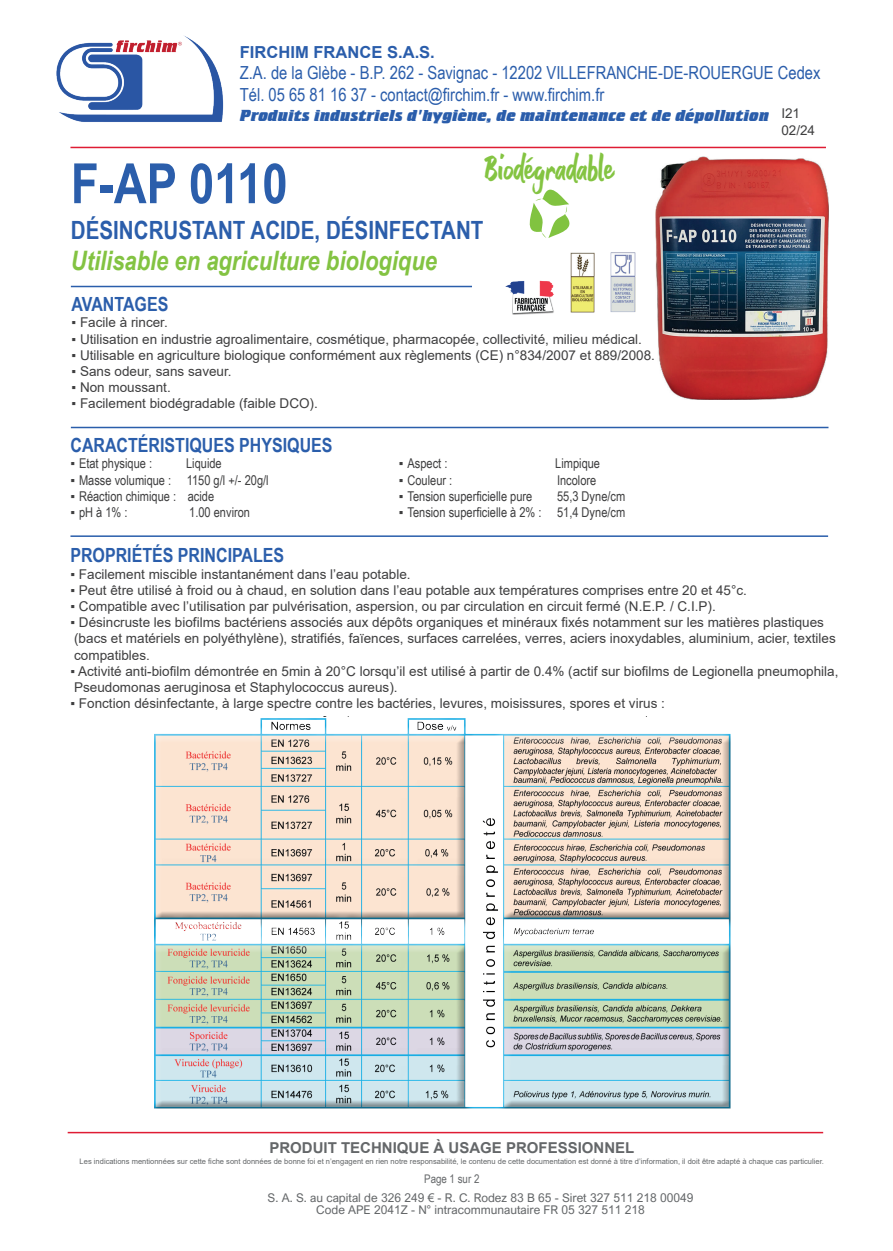
<style>
.page{position:relative;width:893px;height:1251px;background:#fff}
.page>*{position:absolute;margin:0;border:0;box-sizing:border-box;transform-origin:0 0}
.t1{font:700 55.5px "Arial Narrow";color:#2b5eab}
.t2{font:37.5px "Gultan Bonte";color:#84c442}
.t3{font:italic 700 26.85px "Arial Narrow";color:#83c342}
.t4{font:700 25.05px "Arial Narrow";color:#2b5eab}
.t5{font:700 19.5px "Arial Narrow";color:#2b5eab}
.t6{font:18px/21.6px "Arial Narrow";color:#2a5dab}
.t7{font:16.5px "Crillee Extra Bold Italic Plain";color:#2a5dab}
.t8{font:700 16.5px "Arial";color:#2a5dab}
.t9{font:700 15px "Arial";color:#646769}
.t10{font:13.5px/16.2px "Arial";color:#3e3e3f}
.t11{font:13.5px "Arial Narrow";color:#3e3e3f}
.t12{font:12px/12px "Arial Nova";color:#646769;text-align:center}
.t13{font:11.85px "Arial Narrow";color:#646769}
.t14{font:7.5px "Arial";color:#646769}
.s1{font-family:"Arial"}
</style>
<div class="page">
<hr style="left:71px;top:286px;width:401px;height:1px;background:#2a5eab">
<img style="left:505px;top:280px;width:49px;height:34px">
<img style="left:656px;top:157px;width:172px;height:242px">
<svg style="left:529px;top:189px;width:41px;height:49px"></svg>
<hr style="left:68px;top:1131px;width:755px;height:2px;background:#df1c34">
<img style="left:56px;top:36px;width:168px;height:86px">
<hr style="left:70px;top:147px;width:756px;height:1px;background:#df1c34">
<hr style="left:71px;top:426px;width:757px;height:2px;background:#2a5eab">
<img style="left:611px;top:253px;width:24px;height:59px">
<img style="left:570px;top:253px;width:25px;height:59px">
<hr style="left:70px;top:535px;width:758px;height:2px;background:#2a5eab">
<div style="left:149px;top:716px;width:585px;height:394px;background:#231f20;opacity:.44"></div>
<p class="t8" style="left:240px;top:40px;width:197px">FIRCHIM FRANCE S.A.S.</p>
<h3 class="t6" style="left:240px;top:62px;width:582px">Z.A. de la Glèbe - B.P. 262 - Savignac - 12202 VILLEFRANCHE-DE-ROUERGUE Cedex<br>Tél. 05 65 81 16 37 - contact@firchim.fr - www.firchim.fr</h3>
<p class="t7" style="left:240px;top:106px;width:531px">Produits industriels d'hygiène, de maintenance et de dépollution</p>
<p class="t10" style="left:781px;top:105px;width:35px">I21<br>02/24</p>
<h2 class="t2" style="left:485px;top:147px;width:131px">Biodégradable</h2>
<h1 class="t1" style="left:71px;top:141px;width:218px">F-AP 0110</h1>
<h3 class="t4" style="left:71px;top:211px;width:414px">DÉSINCRUSTANT ACIDE, DÉSINFECTANT</h3>
<h3 class="t3" style="left:71px;top:240px;width:368px">Utilisable en agriculture biologique</h3>
<h3 class="t5" style="left:71px;top:289px;width:98px">AVANTAGES</h3>
<p class="t10" style="left:71px;top:314px;width:98px">▪ Facile à rincer.</p>
<p class="t10" style="left:71px;top:330px;width:572px">▪ Utilisation en industrie agroalimentaire, cosmétique, pharmacopée, collectivité, milieu médical.</p>
<p class="t10" style="left:71px;top:347px;width:585px">▪ Utilisable en agriculture biologique conformément aux règlements (CE) n°834/2007 et 889/2008.</p>
<p class="t10" style="left:71px;top:363px;width:162px">▪ Sans odeur, sans saveur.</p>
<p class="t10" style="left:71px;top:379px;width:101px">▪ Non moussant.</p>
<p class="t10" style="left:71px;top:395px;width:248px">▪ Facilement biodégradable (faible DCO).</p>
<h3 class="t5" style="left:70px;top:430px;width:264px">CARACTÉRISTIQUES PHYSIQUES</h3>
<p class="t11" style="left:70px;top:453px;width:83px"><span class="s1">▪</span> Etat physique :</p>
<p class="t11" style="left:186px;top:453px;width:37px">Liquide</p>
<p class="t11" style="left:70px;top:470px;width:200px"><span class="s1">▪</span> Masse volumique : 1150 g/l +/- 20g/l</p>
<p class="t11" style="left:70px;top:486px;width:145px"><span class="s1">▪</span> Réaction chimique : acide</p>
<p class="t11" style="left:70px;top:502px;width:59px"><span class="s1">▪</span> pH à 1% :</p>
<p class="t11" style="left:189px;top:502px;width:62px">1.00 environ</p>
<p class="t11" style="left:399px;top:453px;width:50px"><span class="s1">▪</span> Aspect :</p>
<p class="t11" style="left:555px;top:453px;width:46px">Limpique</p>
<p class="t11" style="left:399px;top:470px;width:55px"><span class="s1">▪</span> Couleur :</p>
<p class="t11" style="left:557px;top:470px;width:41px">Incolore</p>
<p class="t11" style="left:399px;top:486px;width:135px"><span class="s1">▪</span> Tension superficielle pure</p>
<p class="t11" style="left:557px;top:486px;width:70px">55,3 Dyne/cm</p>
<p class="t11" style="left:399px;top:502px;width:228px"><span class="s1">▪</span> Tension superficielle à 2% : 51,4 Dyne/cm</p>
<h3 class="t5" style="left:70px;top:540px;width:215px">PROPRIÉTÉS PRINCIPALES</h3>
<p class="t10" style="left:70px;top:565px;width:342px">▪ Facilement miscible instantanément dans l’eau potable.</p>
<p class="t10" style="left:70px;top:581px;width:678px">▪ Peut être utilisé à froid ou à chaud, en solution dans l’eau potable aux températures comprises entre 20 et 45°c.</p>
<p class="t10" style="left:70px;top:598px;width:647px">▪ Compatible avec l’utilisation par pulvérisation, aspersion, ou par circulation en circuit fermé (N.E.P. / C.I.P).</p>
<p class="t10" style="left:70px;top:614px;width:767px">▪ Désincruste les biofilms bactériens associés aux dépôts organiques et minéraux fixés notamment sur les matières plastiques (bacs et matériels en polyéthylène), stratifiés, faïences, surfaces carrelées, verres, aciers inoxydables, aluminium, acier, textiles compatibles.</p>
<p class="t10" style="left:70px;top:662px;width:769px">▪ Activité anti-biofilm démontrée en 5min à 20°C lorsqu’il est utilisé à partir de 0.4% (actif sur biofilms de Legionella pneumophila,<br>Pseudomonas aeruginosa et Staphylococcus aureus).</p>
<p class="t10" style="left:70px;top:695px;width:596px">▪ Fonction désinfectante, à large spectre contre les bactéries, levures, moisissures, spores et virus :</p>
<p class="t9" style="left:269px;top:1136px;width:367px">PRODUIT TECHNIQUE À USAGE PROFESSIONNEL</p>
<p class="t14" style="left:80px;top:1155px;width:746px">Les indications mentionnées sur cette fiche sont données de bonne foi et n’engagent en rien notre responsabilité, le contenu de cette documentation est donné à titre d’information, il doit être adapté à chaque cas particulier.</p>
<p class="t13" style="left:424px;top:1169px;width:57px">Page 1 sur 2</p>
<p class="t12" style="left:268px;top:1191px;width:427px">S. A. S. au capital de 326 249 € - R. C. Rodez 83 B 65 - Siret 327 511 218 00049<br>Code APE 2041Z - N° intracommunautaire FR 05 327 511 218</p>
</div>
